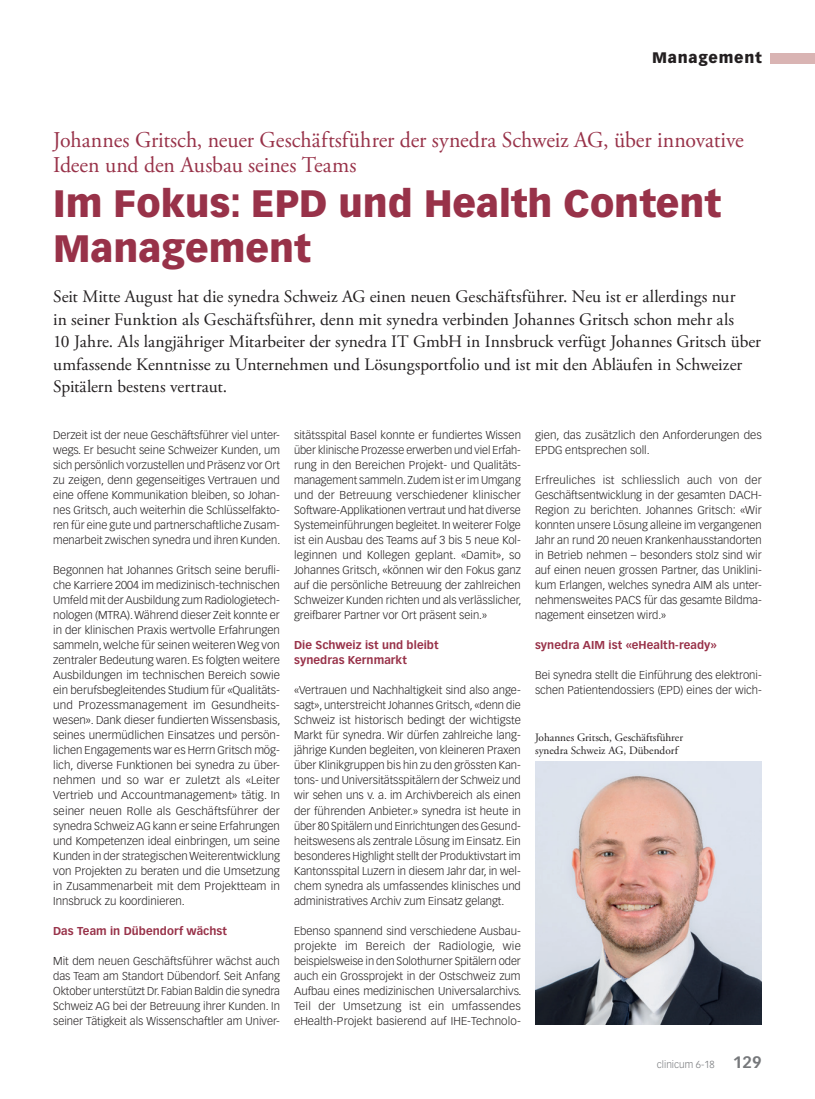
<style>
.page{position:relative;width:815px;height:1099px;background:#fff}
.page>*{position:absolute;margin:0;border:0;box-sizing:border-box;transform-origin:0 0}
.Titel_MM{font:900 37.5px/45px "Vectora LT Std";color:#983249}
.Obertitel_MM{font:22.5px/25px "Adobe Garamond Pro";letter-spacing:-.005em;color:#983249}
.Lead{font:17.5px/22.5px "Adobe Garamond Pro";color:#231f20}
.t1{font:900 15px "Vectora LT Std";letter-spacing:.05em;color:#231f20}
.Lauftext{font:300 11.25px/15px "Vectora LT Std";color:#231f20;text-align:justify}
.ZT_MM{font:700 11.25px/15px "Vectora LT Std";letter-spacing:.005em;color:#983249}
.Legende{font:11.25px/13.5px "Adobe Garamond Pro";color:#231f20}
.t2{font:300 10px "Vectora LT Std";color:#76787b}
.s1{font-weight:700;font-size:16.25px}
</style>
<div class="page">
<div style="left:770px;top:53px;width:45px;height:10px;background:#d9b4b3"></div>
<img style="left:535px;top:761px;width:227px;height:263px">
<h3 class="t1" style="left:652px;top:49px;width:111px">Management</h3>
<p class="Obertitel_MM" style="left:53px;top:128px;width:692px">Johannes Gritsch, neuer Geschäftsführer der synedra Schweiz AG, über innovative<br>Ideen und den Ausbau seines Teams</p>
<p class="Titel_MM" style="left:53px;top:180px;width:670px">Im Fokus: EPD und Health Content<br>Management</p>
<p class="Lead" style="left:53px;top:286px;width:709px">Seit Mitte August hat die synedra Schweiz AG einen neuen Geschäftsführer. Neu ist er allerdings nur<br>in seiner Funktion als Geschäftsführer, denn mit synedra verbinden Johannes Gritsch schon mehr als<br>10 Jahre. Als langjähriger Mitarbeiter der synedra IT GmbH in Innsbruck verfügt Johannes Gritsch über umfassende Kenntnisse zu Unternehmen und Lösungsportfolio und ist mit den Abläufen in Schweizer Spitälern bestens vertraut.</p>
<p class="Lauftext" style="left:53px;top:428px;width:229px">Derzeit ist der neue Geschäftsführer viel unter&shy;wegs. Er besucht seine Schweizer Kunden, um sich persönlich vorzustellen und Präsenz vor Ort zu zeigen, denn gegenseitiges Vertrauen und eine offene Kommunikation bleiben, so Johan&shy;nes Gritsch, auch weiterhin die Schlüsselfakto&shy;ren für eine gute und partnerschaftliche Zusam&shy;menarbeit zwischen synedra und ihren Kunden.</p>
<p class="Lauftext" style="left:53px;top:563px;width:229px;text-align:left">Begonnen hat Johannes Gritsch seine berufli&shy;che Karriere 2004 im medizinisch-technischen Umfeld mit der Ausbildung zum Radiologietech&shy;nologen (MTRA). Während dieser Zeit konnte er in der klinischen Praxis wertvolle Erfahrungen sammeln, welche für seinen weiteren Weg von zentraler Bedeutung waren. Es folgten weitere Ausbildungen im technischen Bereich sowie ein berufsbegleitendes Studium für «Qualitäts&shy;und Prozessmanagement im Gesundheits&shy;wesen». Dank dieser fundierten Wissensbasis, seines unermüdlichen Einsatzes und persön&shy;lichen Engagements war es Herrn Gritsch mög&shy;lich, diverse Funktionen bei synedra zu über&shy;nehmen und so war er zuletzt als «Leiter Vertrieb und Accountmanagement» tätig. In seiner neuen Rolle als Geschäftsführer der synedra Schweiz AG kann er seine Erfahrungen und Kompetenzen ideal einbringen, um seine Kunden in der strategischen Weiterentwicklung von Projekten zu beraten und die Umsetzung in Zusammenarbeit mit dem Projektteam in Innsbruck zu koordinieren.</p>
<p class="ZT_MM" style="left:53px;top:923px;width:176px">Das Team in Dübendorf wächst</p>
<p class="Lauftext" style="left:53px;top:953px;width:228px">Mit dem neuen Geschäftsführer wächst auch das Team am Standort Dübendorf. Seit Anfang Oktober unterstützt Dr. Fabian Baldin die synedra Schweiz AG bei der Betreuung ihrer Kunden. In seiner Tätigkeit als Wissenschaftler am Univer-</p>
<p class="Lauftext" style="left:294px;top:428px;width:229px">sitätsspital Basel konnte er fundiertes Wissen über klinische Prozesse erwerben und viel Erfah&shy;rung in den Bereichen Projekt- und Qualitäts&shy;management sammeln. Zudem ist er im Umgang und der Betreuung verschiedener klinischer Software-Applikationen vertraut und hat diverse Systemeinführungen begleitet. In weiterer Folge ist ein Ausbau des Teams auf 3 bis 5 neue Kol&shy;leginnen und Kollegen geplant. «Damit», so Johannes Gritsch, «können wir den Fokus ganz auf die persönliche Betreuung der zahlreichen Schweizer Kunden richten und als verlässlicher, greifbarer Partner vor Ort präsent sein.»</p>
<p class="ZT_MM" style="left:294px;top:638px;width:146px">Die Schweiz ist und bleibt synedras Kernmarkt</p>
<p class="Lauftext" style="left:294px;top:683px;width:228px">«Vertrauen und Nachhaltigkeit sind also ange&shy;sagt», unterstreicht Johannes Gritsch, «denn die Schweiz ist historisch bedingt der wichtigste Markt für synedra. Wir dürfen zahlreiche lang&shy;jährige Kunden begleiten, von kleineren Praxen über Klinikgruppen bis hin zu den grössten Kan&shy;tons- und Universitätsspitälern der Schweiz und wir sehen uns v. a. im Archivbereich als einen der führenden Anbieter.» synedra ist heute in über 80 Spitälern und Einrichtungen des Gesund&shy;heitswesens als zentrale Lösung im Einsatz. Ein besonderes Highlight stellt der Produktivstart im Kantonsspital Luzern in diesem Jahr dar, in wel&shy;chem synedra als umfassendes klinisches und administratives Archiv zum Einsatz gelangt.</p>
<p class="Lauftext" style="left:294px;top:923px;width:229px">Ebenso spannend sind verschiedene Ausbau&shy;projekte im Bereich der Radiologie, wie beispielsweise in den Solothurner Spitälern oder auch ein Grossprojekt in der Ostschweiz zum Aufbau eines medizinischen Universalarchivs.<br>Teil der Umsetzung ist ein umfassendes eHealth-Projekt basierend auf IHE-Technolo-</p>
<p class="Lauftext" style="left:535px;top:428px;width:228px">gien, das zusätzlich den Anforderungen des<br>EPDG entsprechen soll.</p>
<p class="Lauftext" style="left:535px;top:473px;width:228px">Erfreuliches ist schliesslich auch von der Geschäftsentwicklung in der gesamten DACH-Region zu berichten. Johannes Gritsch: «Wir konnten unsere Lösung alleine im vergangenen Jahr an rund 20 neuen Krankenhausstandorten in Betrieb nehmen – besonders stolz sind wir auf einen neuen grossen Partner, das Uniklini&shy;kum Erlangen, welches synedra AIM als unter&shy;nehmensweites PACS für das gesamte Bildma&shy;nagement einsetzen wird.»</p>
<p class="ZT_MM" style="left:535px;top:638px;width:183px">synedra AIM ist «eHealth-ready»</p>
<p class="Lauftext" style="left:535px;top:668px;width:228px">Bei synedra stellt die Einführung des elektroni&shy;schen Patientendossiers (EPD) eines der wich-</p>
<p class="Legende" style="left:535px;top:731px;width:150px">Johannes Gritsch, Geschäftsführer synedra Schweiz AG, Dübendorf</p>
<p class="t2" style="left:657px;top:1058px;width:106px">clinicum 6-18 <span class="s1">129</span></p>
</div>
